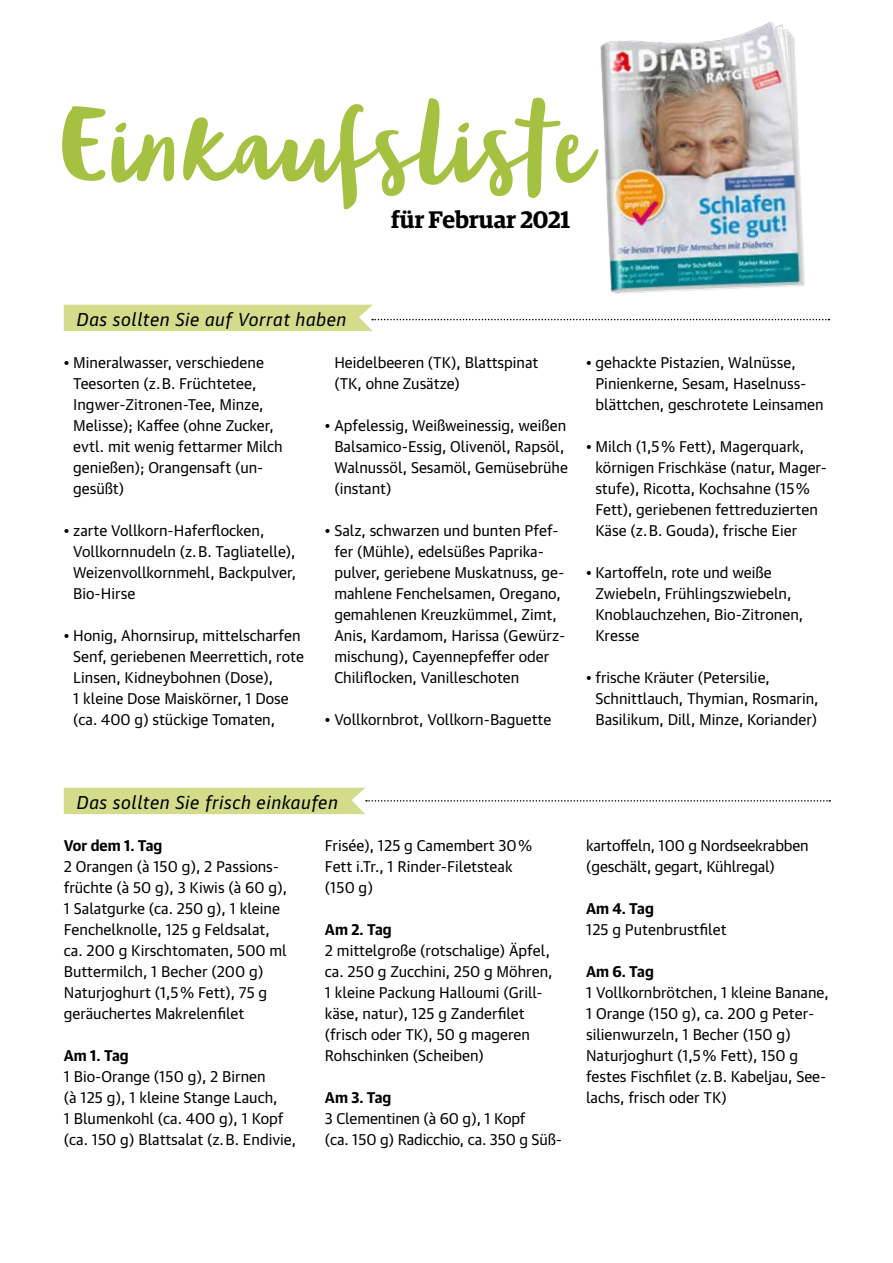
<style>
.page{position:relative;width:893px;height:1263px;background:#fff}
.page>*{position:absolute;margin:0;border:0;box-sizing:border-box;transform-origin:0 0}
.t1{font:88.05px "Blog Script";letter-spacing:-.005em;color:#a5c141}
.t2{font:600 24px "Guardian Egyp";letter-spacing:-.005em;color:#000}
.t3{font:italic 18px "Guardian Text Sans";letter-spacing:.03em;color:#000}
.t4{font:15px/21px "Guardian Text Sans";color:#000}
.t5{font:700 15px "Guardian Text Sans";color:#000}
</style>
<div class="page">
<svg style="left:64px;top:788px;width:766px;height:26px"></svg>
<svg style="left:64px;top:305px;width:765px;height:26px"></svg>
<img style="left:600px;top:21px;width:205px;height:273px">
<h1 class="t1" style="left:60px;top:97px;width:532px">Einkaufsliste</h1>
<h2 class="t2" style="left:391px;top:202px;width:181px">für Februar 2021</h2>
<p class="t3" style="left:77px;top:305px;width:271px">Das sollten Sie auf Vorrat haben</p>
<p class="t4" style="left:73px;top:350px;width:211px;text-indent:-9px">• Mineralwasser, verschiedene<br>Teesorten (z. B. Früchtetee,<br>Ingwer-Zitronen-Tee, Minze,<br>Melisse); Kaffee (ohne Zucker, evtl. mit wenig fettarmer Milch genießen); Orangensaft (un&shy;gesüßt)</p>
<p class="t4" style="left:73px;top:518px;width:224px;text-indent:-9px">• zarte Vollkorn-Haferflocken,<br>Vollkornnudeln (z. B. Tagliatelle),<br>Weizenvollkornmehl, Backpulver,<br>Bio-Hirse</p>
<p class="t4" style="left:73px;top:623px;width:232px;text-indent:-9px">• Honig, Ahornsirup, mittelscharfen Senf, geriebenen Meerrettich, rote Linsen, Kidneybohnen (Dose),<br>1 kleine Dose Maiskörner, 1 Dose (ca. 400 g) stückige Tomaten,</p>
<p class="t4" style="left:334px;top:350px;width:206px">Heidelbeeren (TK), Blattspinat (TK, ohne Zusätze)</p>
<p class="t4" style="left:334px;top:413px;width:235px;text-indent:-9px">• Apfelessig, Weißweinessig, weißen<br>Balsamico-Essig, Olivenöl, Rapsöl,<br>Walnussöl, Sesamöl, Gemüsebrühe (instant)</p>
<p class="t4" style="left:334px;top:518px;width:233px;text-indent:-9px">• Salz, schwarzen und bunten Pfef&shy;fer (Mühle), edelsüßes Paprika&shy;pulver, geriebene Muskatnuss, ge&shy;mahlene Fenchelsamen, Oregano, gemahlenen Kreuzkümmel, Zimt, Anis, Kardamom, Harissa (Gewürz&shy;mischung), Cayennepfeffer oder Chiliflocken, Vanilleschoten</p>
<p class="t4" style="left:325px;top:707px;width:228px">• Vollkornbrot, Vollkorn-Baguette</p>
<p class="t4" style="left:595px;top:350px;width:230px;text-indent:-9px">• gehackte Pistazien, Walnüsse,<br>Pinienkerne, Sesam, Haselnuss&shy;blättchen, geschrotete Leinsamen</p>
<p class="t4" style="left:595px;top:434px;width:233px;text-indent:-9px">• Milch (1,5% Fett), Magerquark, körnigen Frischkäse (natur, Mager&shy;stufe), Ricotta, Kochsahne (15% Fett), geriebenen fettreduzierten Käse (z. B. Gouda), frische Eier</p>
<p class="t4" style="left:595px;top:560px;width:209px;text-indent:-9px">• Kartoffeln, rote und weiße<br>Zwiebeln, Frühlingszwiebeln,<br>Knoblauchzehen, Bio-Zitronen,<br>Kresse</p>
<p class="t4" style="left:595px;top:665px;width:225px;text-indent:-9px">• frische Kräuter (Petersilie,<br>Schnittlauch, Thymian, Rosmarin,<br>Basilikum, Dill, Minze, Koriander)</p>
<p class="t3" style="left:77px;top:788px;width:263px">Das sollten Sie frisch einkaufen</p>
<p class="t5" style="left:64px;top:833px;width:100px">Vor dem 1. Tag</p>
<p class="t4" style="left:64px;top:854px;width:225px">2 Orangen (à 150 g), 2 Passions&shy;früchte (à 50 g), 3 Kiwis (à 60 g),<br>1 Salatgurke (ca. 250 g), 1 kleine<br>Fenchelknolle, 125 g Feldsalat, ca. 200 g Kirschtomaten, 500 ml<br>Buttermilch, 1 Becher (200 g)<br>Naturjoghurt (1,5% Fett), 75 g geräuchertes Makrelenfilet</p>
<p class="t5" style="left:64px;top:1043px;width:66px">Am 1. Tag</p>
<p class="t4" style="left:64px;top:1064px;width:234px">1 Bio-Orange (150 g), 2 Birnen<br>(à 125 g), 1 kleine Stange Lauch,<br>1 Blumenkohl (ca. 400 g), 1 Kopf (ca. 150 g) Blattsalat (z. B. Endivie,</p>
<p class="t4" style="left:325px;top:833px;width:209px">Frisée), 125 g Camembert 30%<br>Fett i.Tr., 1 Rinder-Filetsteak (150 g)</p>
<p class="t5" style="left:325px;top:917px;width:68px">Am 2. Tag</p>
<p class="t4" style="left:325px;top:938px;width:229px">2 mittelgroße (rotschalige) Äpfel, ca. 250 g Zucchini, 250 g Möhren,<br>1 kleine Packung Halloumi (Grill&shy;käse, natur), 125 g Zanderfilet (frisch oder TK), 50 g mageren<br>Rohschinken (Scheiben)</p>
<p class="t5" style="left:325px;top:1085px;width:68px">Am 3. Tag</p>
<p class="t4" style="left:325px;top:1106px;width:239px">3 Clementinen (à 60 g), 1 Kopf<br>(ca. 150 g) Radicchio, ca. 350 g Süß-</p>
<p class="t4" style="left:586px;top:833px;width:224px">kartoffeln, 100 g Nordseekrabben (geschält, gegart, Kühlregal)</p>
<p class="t5" style="left:586px;top:896px;width:69px">Am 4. Tag</p>
<p class="t4" style="left:586px;top:917px;width:142px">125 g Putenbrustfilet</p>
<p class="t5" style="left:586px;top:959px;width:69px">Am 6. Tag</p>
<p class="t4" style="left:586px;top:980px;width:244px">1 Vollkornbrötchen, 1 kleine Banane,<br>1 Orange (150 g), ca. 200 g Peter&shy;silienwurzeln, 1 Becher (150 g)<br>Naturjoghurt (1,5% Fett), 150 g festes Fischfilet (z. B. Kabeljau, See&shy;lachs, frisch oder TK)</p>
</div>
